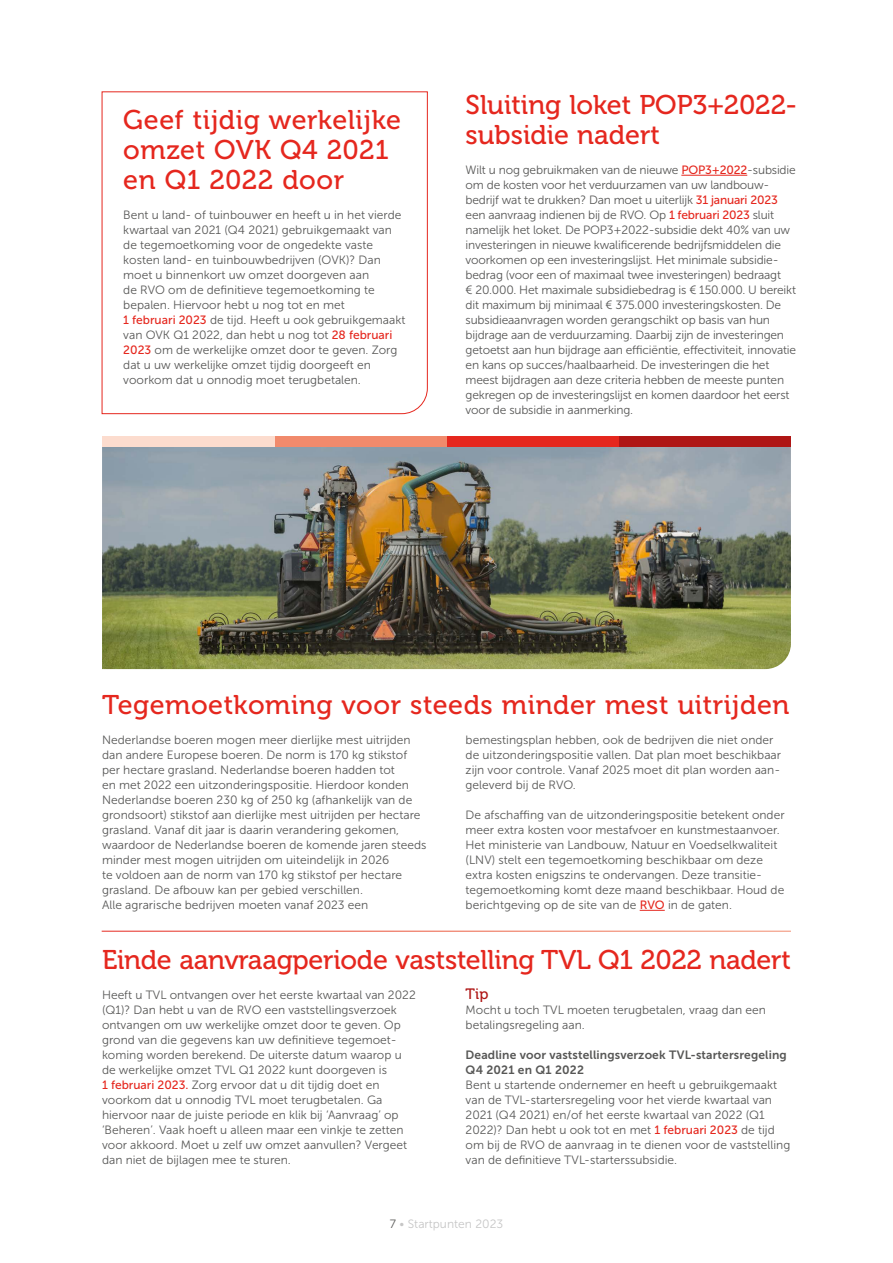
<style>
.page{position:relative;width:893px;height:1263px;background:#fff}
.page>*{position:absolute;margin:0;border:0;box-sizing:border-box;transform-origin:0 0}
.Kop_nieuwsbericht{font:27px/30px "Museo 500";letter-spacing:.01em;color:#e5271e}
.Kop_nieuwsbericht-2{font:27px "Museo 500";letter-spacing:-.01em;color:#e5271e}
.Platte_tekst{font:15px "Museo 500";color:#af1615}
.Platte_tekst-2{font:12px/15px "Museo Sans 300";color:#575756}
.Tussenkop{font:12px/15px "Museo Sans 700";letter-spacing:.01em;color:#575756}
.t1{font:12px "Museo Sans 300";color:#c6c6c6}
.s1{font-family:"Museo Sans 500";color:#e5271e}
.s2{color:#575756}
</style>
<div class="page">
<hr style="left:681px;top:175px;width:66px;height:1px;background:#e5271e">
<svg style="left:640px;top:910px;width:25px;height:1px"></svg>
<svg style="left:101px;top:91px;width:327px;height:323px"></svg>
<img style="left:102px;top:447px;width:689px;height:222px">
<div style="left:619px;top:436px;width:172px;height:11px;background:#af1615"></div>
<div style="left:446px;top:436px;width:173px;height:11px;background:#e5271e"></div>
<div style="left:274px;top:436px;width:172px;height:11px;background:#f18a6c"></div>
<div style="left:102px;top:436px;width:172px;height:11px;background:#fcdcce"></div>
<p class="Kop_nieuwsbericht" style="left:123px;top:105px;width:279px">Geef tijdig werkelijke omzet OVK Q4 2021 en Q1 2022 door</p>
<p class="Platte_tekst-2" style="left:123px;top:207px;width:284px">Bent u land- of tuinbouwer en heeft u in het vierde kwartaal van 2021 (Q4 2021) gebruikgemaakt van de tegemoetkoming voor de ongedekte vaste kosten land- en tuinbouwbedrijven (OVK)? Dan moet u binnenkort uw omzet doorgeven aan<br>de RVO om de definitieve tegemoetkoming te bepalen. Hiervoor hebt u nog tot en met<br><span class="s1">1 februari 2023</span> de tijd. Heeft u ook gebruikgemaakt van OVK Q1 2022, dan hebt u nog tot <span class="s1">28 februari 2023</span> om de werkelijke omzet door te geven. Zorg dat u uw werkelijke omzet tijdig doorgeeft en voorkom dat u onnodig moet terugbetalen.</p>
<p class="Kop_nieuwsbericht" style="left:466px;top:90px;width:333px">Sluiting loket POP3+2022- subsidie nadert</p>
<p class="Platte_tekst-2" style="left:466px;top:162px;width:332px">Wilt u nog gebruikmaken van de nieuwe <span class="s1">POP3+2022</span>-subsidie om de kosten voor het verduurzamen van uw landbouw&shy;bedrijf wat te drukken? Dan moet u uiterlijk <span class="s1">31 januari 2023 </span>een aanvraag indienen bij de RVO. Op <span class="s1">1 februari 2023</span> sluit namelijk het loket. De POP3+2022-subsidie dekt 40% van uw investeringen in nieuwe kwalificerende bedrijfsmiddelen die voorkomen op een investeringslijst. Het minimale subsidie&shy;bedrag (voor een of maximaal twee investeringen) bedraagt<br>€ 20.000. Het maximale subsidiebedrag is € 150.000. U bereikt dit maximum bij minimaal € 375.000 investeringskosten. De subsidieaanvragen worden gerangschikt op basis van hun bijdrage aan de verduurzaming. Daarbij zijn de investeringen getoetst aan hun bijdrage aan efficiëntie, effectiviteit, innovatie en kans op succes/haalbaarheid. De investeringen die het meest bijdragen aan deze criteria hebben de meeste punten gekregen op de investeringslijst en komen daardoor het eerst voor de subsidie in aanmerking.</p>
<p class="Kop_nieuwsbericht" style="left:102px;top:690px;width:689px">Tegemoetkoming voor steeds minder mest uitrijden</p>
<p class="Platte_tekst-2" style="left:466px;top:732px;width:317px">bemestingsplan hebben, ook de bedrijven die niet onder de uitzonderingspositie vallen. Dat plan moet beschikbaar zijn voor controle. Vanaf 2025 moet dit plan worden aan-- geleverd bij de RVO.</p>
<p class="Platte_tekst-2" style="left:466px;top:807px;width:320px">De afschaffing van de uitzonderingspositie betekent onder meer extra kosten voor mestafvoer en kunstmestaanvoer.<br>Het ministerie van Landbouw, Natuur en Voedselkwaliteit (LNV) stelt een tegemoetkoming beschikbaar om deze extra kosten enigszins te ondervangen. Deze transitie&shy;tegemoetkoming komt deze maand beschikbaar. Houd de berichtgeving op de site van de <span class="s1">RVO</span> in de gaten.</p>
<p class="Platte_tekst-2" style="left:102px;top:732px;width:326px">Nederlandse boeren mogen meer dierlijke mest uitrijden dan andere Europese boeren. De norm is 170 kg stikstof per hectare grasland. Nederlandse boeren hadden tot<br>en met 2022 een uitzonderingspositie. Hierdoor konden Nederlandse boeren 230 kg of 250 kg (afhankelijk van de grondsoort) stikstof aan dierlijke mest uitrijden per hectare grasland. Vanaf dit jaar is daarin verandering gekomen, waardoor de Nederlandse boeren de komende jaren steeds minder mest mogen uitrijden om uiteindelijk in 2026<br>te voldoen aan de norm van 170 kg stikstof per hectare grasland. De afbouw kan per gebied verschillen.</p>
<p class="Platte_tekst-2" style="left:102px;top:897px;width:268px">Alle agrarische bedrijven moeten vanaf 2023 een</p>
<p class="Kop_nieuwsbericht-2" style="left:102px;top:945px;width:690px">Einde aanvraagperiode vaststelling TVL Q1 2022 nadert</p>
<p class="Platte_tekst" style="left:466px;top:986px;width:24px">Tip</p>
<p class="Platte_tekst-2" style="left:466px;top:1002px;width:302px">Mocht u toch TVL moeten terugbetalen, vraag dan een betalingsregeling aan.</p>
<p class="Tussenkop" style="left:466px;top:1047px;width:323px">Deadline voor vaststellingsverzoek TVL-startersregeling<br>Q4 2021 en Q1 2022</p>
<p class="Platte_tekst-2" style="left:466px;top:1077px;width:326px">Bent u startende ondernemer en heeft u gebruikgemaakt van de TVL-startersregeling voor het vierde kwartaal van 2021 (Q4 2021) en/of het eerste kwartaal van 2022 (Q1<br>2022)? Dan hebt u ook tot en met <span class="s1">1 februari 2023</span> de tijd om bij de RVO de aanvraag in te dienen voor de vaststelling van de definitieve TVL-starterssubsidie.</p>
<p class="Platte_tekst-2" style="left:102px;top:987px;width:315px">Heeft u TVL ontvangen over het eerste kwartaal van 2022 (Q1)? Dan hebt u van de RVO een vaststellingsverzoek ontvangen om uw werkelijke omzet door te geven. Op grond van die gegevens kan uw definitieve tegemoet&shy;koming worden berekend. De uiterste datum waarop u de werkelijke omzet TVL Q1 2022 kunt doorgeven is<br><span class="s1">1 februari 2023.</span> Zorg ervoor dat u dit tijdig doet en voorkom dat u onnodig TVL moet terugbetalen. Ga hiervoor naar de juiste periode en klik bij ‘Aanvraag’ op ‘Beheren’. Vaak hoeft u alleen maar een vinkje te zetten voor akkoord. Moet u zelf uw omzet aanvullen? Vergeet dan niet de bijlagen mee te sturen.</p>
<p class="t1" style="left:390px;top:1218px;width:115px"><span class="s2">7</span> • Startpunten 2023</p>
</div>
